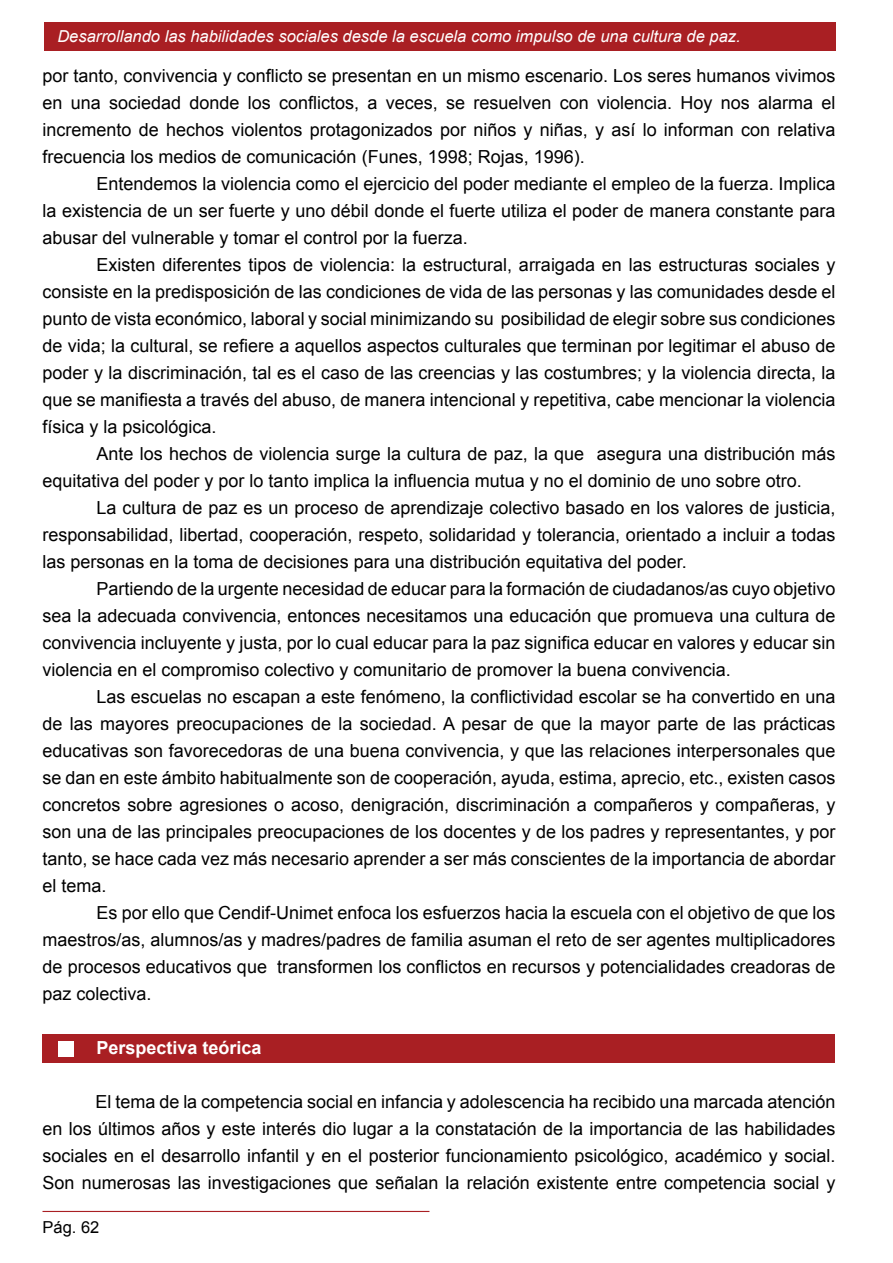
<style>
.page{position:relative;width:893px;height:1263px;background:#fff}
.page>*{position:absolute;margin:0;border:0;box-sizing:border-box;transform-origin:0 0}
.t1{font:18px/27px "Arial";color:#000;text-align:justify}
.t2{font:700 18px "Arial";color:#fff}
.t3{font:italic 16.5px "Arial";color:#fff}
.t4{font:16.5px "Arial";color:#000}
</style>
<div class="page">
<div style="left:44px;top:22px;width:792px;height:28px;background:#a91f23"></div>
<hr style="left:43px;top:1211px;width:386px;height:1px;background:#a91f23">
<div style="left:43px;top:1034px;width:792px;height:29px;background:#a91f23"></div>
<div style="left:58px;top:1041px;width:16px;height:16px;background:#fff"></div>
<p class="t3" style="left:57px;top:26px;width:685px">Desarrollando las habilidades sociales desde la escuela como impulso de una cultura de paz.</p>
<p class="t1" style="left:43px;top:63px;width:794px">por tanto, convivencia y conflicto se presentan en un mismo escenario. Los seres humanos vivimos en una sociedad donde los conflictos, a veces, se resuelven con violencia. Hoy nos alarma el incremento de hechos violentos protagonizados por niños y niñas, y así lo informan con relativa frecuencia los medios de comunicación (Funes, 1998; Rojas, 1996).</p>
<p class="t1" style="left:43px;top:171px;width:795px;text-indent:54px">Entendemos la violencia como el ejercicio del poder mediante el empleo de la fuerza. Implica la existencia de un ser fuerte y uno débil donde el fuerte utiliza el poder de manera constante para abusar del vulnerable y tomar el control por la fuerza.</p>
<p class="t1" style="left:43px;top:252px;width:795px;text-indent:54px">Existen diferentes tipos de violencia: la estructural, arraigada en las estructuras sociales y consiste en la predisposición de las condiciones de vida de las personas y las comunidades desde el punto de vista económico, laboral y social minimizando su posibilidad de elegir sobre sus condiciones de vida; la cultural, se refiere a aquellos aspectos culturales que terminan por legitimar el abuso de poder y la discriminación, tal es el caso de las creencias y las costumbres; y la violencia directa, la que se manifiesta a través del abuso, de manera intencional y repetitiva, cabe mencionar la violencia física y la psicológica.</p>
<p class="t1" style="left:43px;top:441px;width:794px;text-indent:54px">Ante los hechos de violencia surge la cultura de paz, la que asegura una distribución más equitativa del poder y por lo tanto implica la influencia mutua y no el dominio de uno sobre otro.</p>
<p class="t1" style="left:43px;top:495px;width:795px;text-indent:54px">La cultura de paz es un proceso de aprendizaje colectivo basado en los valores de justicia, responsabilidad, libertad, cooperación, respeto, solidaridad y tolerancia, orientado a incluir a todas las personas en la toma de decisiones para una distribución equitativa del poder.</p>
<p class="t1" style="left:43px;top:576px;width:794px;text-indent:54px">Partiendo de la urgente necesidad de educar para la formación de ciudadanos/as cuyo objetivo sea la adecuada convivencia, entonces necesitamos una educación que promueva una cultura de convivencia incluyente y justa, por lo cual educar para la paz significa educar en valores y educar sin violencia en el compromiso colectivo y comunitario de promover la buena convivencia.</p>
<p class="t1" style="left:43px;top:684px;width:795px;text-indent:54px">Las escuelas no escapan a este fenómeno, la conflictividad escolar se ha convertido en una de las mayores preocupaciones de la sociedad. A pesar de que la mayor parte de las prácticas educativas son favorecedoras de una buena convivencia, y que las relaciones interpersonales que se dan en este ámbito habitualmente son de cooperación, ayuda, estima, aprecio, etc., existen casos concretos sobre agresiones o acoso, denigración, discriminación a compañeros y compañeras, y son una de las principales preocupaciones de los docentes y de los padres y representantes, y por tanto, se hace cada vez más necesario aprender a ser más conscientes de la importancia de abordar el tema.</p>
<p class="t1" style="left:43px;top:900px;width:794px;text-indent:54px">Es por ello que Cendif-Unimet enfoca los esfuerzos hacia la escuela con el objetivo de que los maestros/as, alumnos/as y madres/padres de familia asuman el reto de ser agentes multiplicadores de procesos educativos que transformen los conflictos en recursos y potencialidades creadoras de paz colectiva.</p>
<p class="t2" style="left:97px;top:1036px;width:167px">Perspectiva teórica</p>
<p class="t1" style="left:43px;top:1089px;width:794px;text-indent:53px">El tema de la competencia social en infancia y adolescencia ha recibido una marcada atención en los últimos años y este interés dio lugar a la constatación de la importancia de las habilidades sociales en el desarrollo infantil y en el posterior funcionamiento psicológico, académico y social.<br>Son numerosas las investigaciones que señalan la relación existente entre competencia social y</p>
<p class="t4" style="left:43px;top:1216px;width:58px">Pág. 62</p>
</div>
